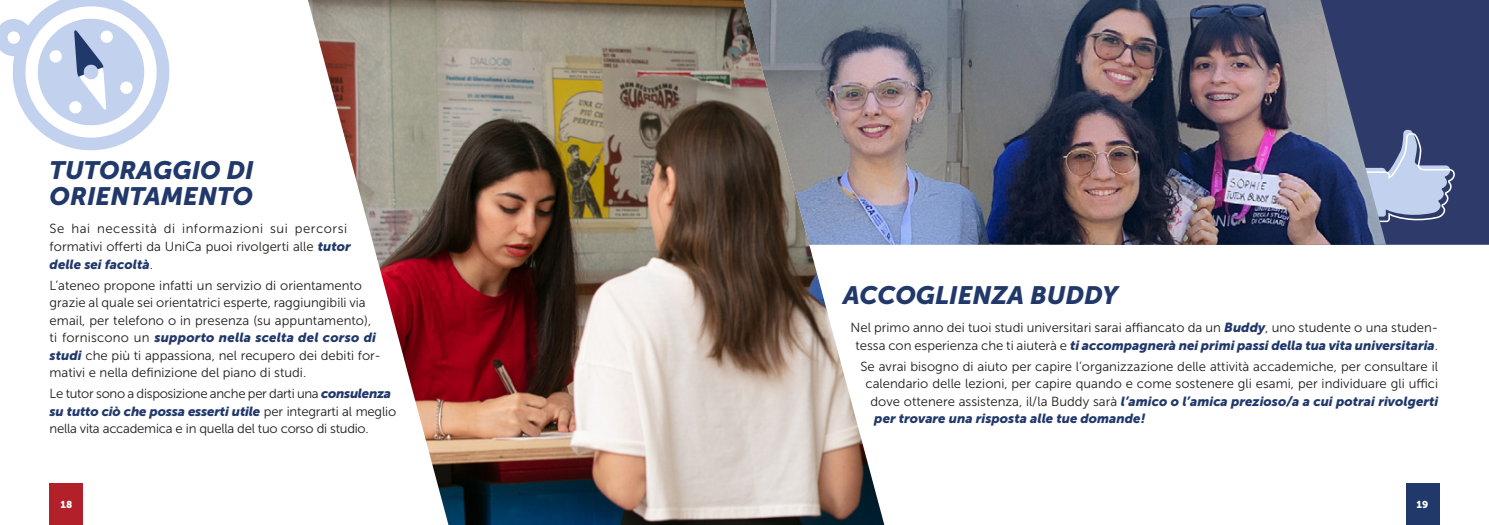
<style>
.page{position:relative;width:1489px;height:525px;background:#fff}
.page>*{position:absolute;margin:0;border:0;box-sizing:border-box;transform-origin:0 0}
.t1{font:italic 25px/26.2px "Museo Sans 900";color:#21386a}
.t2{font:13.12px/17.5px "Museo Sans 300";color:#1d1d1b}
.t3{font:italic 13.12px/17.5px "Museo Sans 900";color:#21386a}
.t4{font:13.12px/17.5px "Museo Sans 300";letter-spacing:.02em;color:#1d1d1b}
.t5{font:13.12px "Museo Sans 300";letter-spacing:-.025em;color:#1d1d1b}
.t6{font:13.12px "Museo Sans 300";letter-spacing:-.02em;color:#1d1d1b}
.t7{font:10px "Museo Sans 900";color:#fff}
.s1{font-family:"Museo Sans 900";font-style:italic;color:#21386a}
.s2{font-family:"Museo Sans 300";font-style:normal;color:#1d1d1b}
</style>
<div class="page">
<div style="left:1385px;top:0;width:103px;height:245px;background:#2e3a69"></div>
<img style="left:308px;top:0;width:576px;height:524px">
<svg style="left:0;top:0;width:170px;height:151px"></svg>
<svg style="left:1385px;top:130px;width:70px;height:93px;background:#828fb2"></svg>
<img style="left:743px;top:0;width:642px;height:245px">
<div style="left:1405px;top:483px;width:34px;height:41px;background:#21386a"></div>
<div style="left:50px;top:483px;width:33px;height:41px;background:#b22029"></div>
<h1 class="t1" style="left:50px;top:157px;width:206px">TUTORAGGIO DI<br>ORIENTAMENTO</h1>
<p class="t4" style="left:50px;top:220px;width:303px">Se hai necessità di informazioni sui percorsi formativi offerti da UniCa puoi rivolgerti alle <span class="s1">tutor</span></p>
<p class="t3" style="left:50px;top:255px;width:105px">delle sei facoltà<span class="s2">.</span></p>
<p class="t2" style="left:50px;top:276px;width:323px">L’ateneo propone infatti un servizio di orientamento grazie al quale sei orientatrici esperte, raggiungibili via email, per telefono o in presenza (su appuntamento),</p>
<p class="t3" style="left:50px;top:328px;width:328px"><span class="s2">ti forniscono un</span> supporto nella scelta del corso di</p>
<p class="t2" style="left:50px;top:346px;width:333px"><span class="s1">studi</span> che più ti appassiona, nel recupero dei debiti for&shy;mativi e nella definizione del piano di studi.</p>
<p class="t5" style="left:50px;top:386px;width:343px">Le tutor sono a disposizione anche per darti una <span class="s1">consulenza</span></p>
<p class="t3" style="left:50px;top:402px;width:348px">su tutto ciò che possa esserti utile <span class="s2">per integrarti al meglio</span></p>
<p class="t6" style="left:50px;top:421px;width:320px">nella vita accademica e in quella del tuo corso di studio.</p>
<h1 class="t1" style="left:843px;top:282px;width:276px">ACCOGLIENZA BUDDY</h1>
<p class="t2" style="left:850px;top:319px;width:589px">Nel primo anno dei tuoi studi universitari sarai affiancato da un <span class="s1">Buddy</span>, uno studente o una studen-</p>
<p class="t3" style="left:855px;top:336px;width:584px"><span class="s2">tessa con esperienza che ti aiuterà e</span> ti accompagnerà nei primi passi della tua vita universitaria<span class="s2">.</span></p>
<p class="t2" style="left:860px;top:357px;width:579px;text-align:center">Se avrai bisogno di aiuto per capire l’organizzazione delle attività accademiche, per consultare il calendario delle lezioni, per capire quando e come sostenere gli esami, per individuare gli uffici</p>
<p class="t3" style="left:870px;top:392px;width:569px"><span class="s2">dove ottenere assistenza, il/la Buddy sarà</span> l’amico o l’amica prezioso/a a cui potrai rivolgerti per trovare una risposta alle tue domande!</p>
<p class="t7" style="left:61px;top:498px;width:13px">18</p>
<p class="t7" style="left:1416px;top:498px;width:13px">19</p>
</div>
